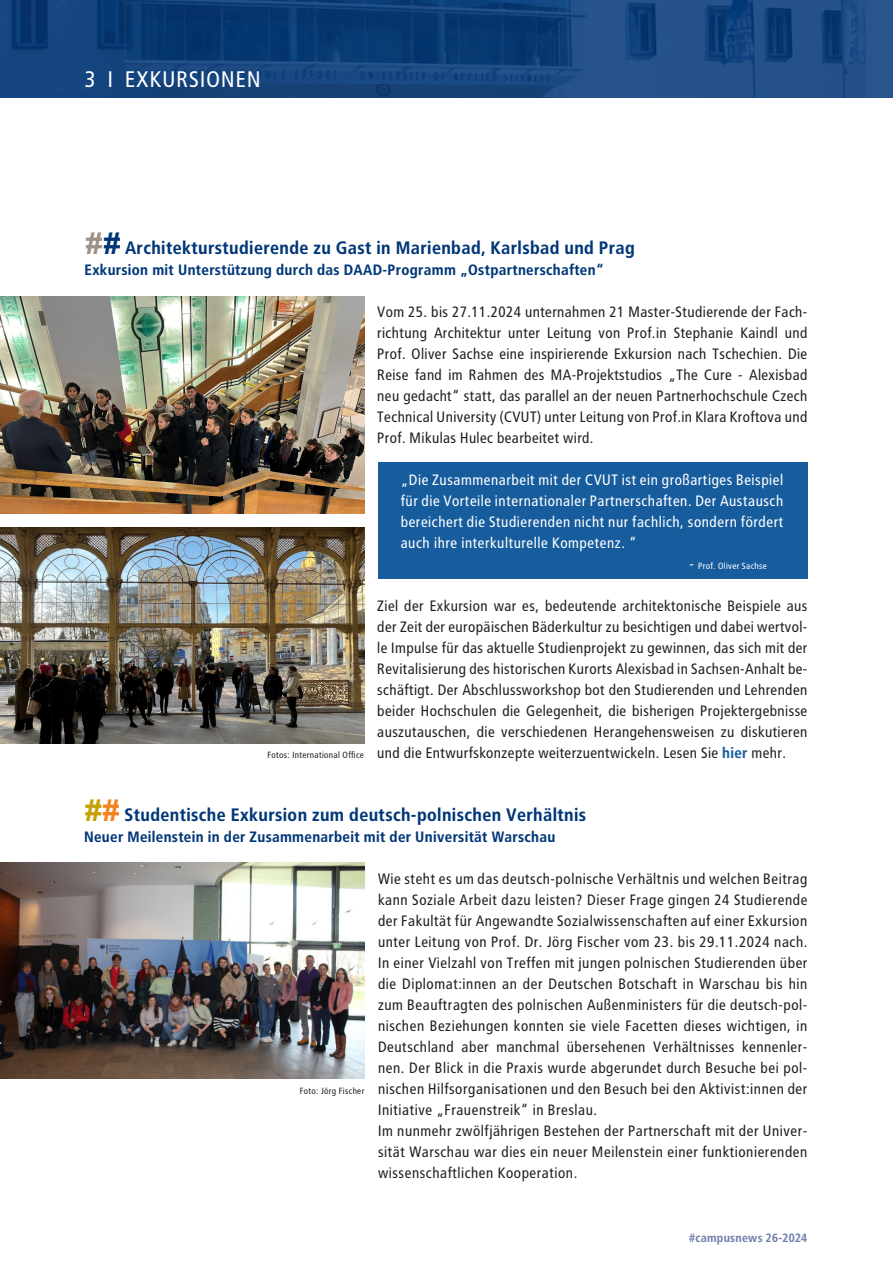
<style>
.page{position:relative;width:893px;height:1263px;background:#fff}
.page>*{position:absolute;margin:0;border:0;box-sizing:border-box;transform-origin:0 0}
.t1{font:22.5px "Transit OT";letter-spacing:.01em;color:#fff}
.t2{font:700 18px "Transit OT";color:#013778}
.t3{font:15px/21px "Transit OT";letter-spacing:-.005em;color:#231f20;text-align:justify}
.t4{font:15px/21px "Transit OT";color:#fff;text-align:justify}
.t5{font:700 15px "Transit OT";color:#013778}
.t6{font:700 12px "Transit OT";color:#707fad}
.t7{font:9px "Transit OT";color:#231f20}
.t8{font:9px "Transit OT";color:#fff}
.s1{color:#231f20}
.s2{font-family:"Arial";font-size:30px;color:#9d9087}
.s3{font-family:"Arial";font-size:30px}
.s4{font-size:15px}
.s5{font-weight:700;color:#175d9e}
.s6{font-family:"Arial";font-size:30px;color:#c7a006}
.s7{font-family:"Arial";font-size:30px;color:#f58220}
</style>
<div class="page">
<svg style="left:0;top:0;width:893px;height:98px;background:#14437b"></svg>
<div style="left:378px;top:462px;width:430px;height:117px;background:#175d9e"></div>
<img style="left:0;top:297px;width:364px;height:216px">
<img style="left:0;top:527px;width:364px;height:217px">
<img style="left:0;top:862px;width:364px;height:217px">
<p class="t1" style="left:20px;top:67px;width:243px"><span class="s1">SIT, TE</span> 3 I EXKURSIONEN</p>
<p class="t2" style="left:86px;top:238px;width:551px"><span class="s2">#</span> <span class="s3">#</span> Architekturstudierende zu Gast in Marienbad, Karlsbad und Prag</p>
<p class="t5" style="left:85px;top:261px;width:521px">Exkursion mit Unterstützung durch das DAAD-Programm „Ostpartnerschaften“</p>
<p class="t3" style="left:377px;top:302px;width:432px">Vom 25. bis 27.11.2024 unternahmen 21 Master-Studierende der Fach&shy;richtung Architektur unter Leitung von Prof.in Stephanie Kaindl und Prof. Oliver Sachse eine inspirierende Exkursion nach Tschechien. Die Reise fand im Rahmen des MA-Projektstudios „The Cure - Alexisbad neu gedacht“ statt, das parallel an der neuen Partnerhochschule Czech Technical University (CVUT) unter Leitung von Prof.in Klara Kroftova und Prof. Mikulas Hulec bearbeitet wird.</p>
<p class="t4" style="left:401px;top:470px;width:385px">„Die Zusammenarbeit mit der CVUT ist ein großartiges Beispiel für die Vorteile internationaler Partnerschaften. Der Austausch bereichert die Studierenden nicht nur fachlich, sondern fördert auch ihre interkulturelle Kompetenz. “</p>
<p class="t8" style="left:689px;top:561px;width:80px"><span class="s4">-</span> Prof. Oliver Sachse</p>
<p class="t3" style="left:377px;top:596px;width:432px">Ziel der Exkursion war es, bedeutende architektonische Beispiele aus der Zeit der europäischen Bäderkultur zu besichtigen und dabei wertvol&shy;le Impulse für das aktuelle Studienprojekt zu gewinnen, das sich mit der Revitalisierung des historischen Kurorts Alexisbad in Sachsen-Anhalt be&shy;schäftigt. Der Abschlussworkshop bot den Studierenden und Lehrenden beider Hochschulen die Gelegenheit, die bisherigen Projektergebnisse auszutauschen, die verschiedenen Herangehensweisen zu diskutieren und die Entwurfskonzepte weiterzuentwickeln. Lesen Sie <span class="s5">hier</span> mehr.</p>
<p class="t2" style="left:85px;top:805px;width:503px"><span class="s6">#</span> <span class="s7">#</span> Studentische Exkursion zum deutsch-polnischen Verhältnis</p>
<p class="t7" style="left:267px;top:750px;width:98px">Fotos: International Office</p>
<p class="t5" style="left:84px;top:828px;width:473px">Neuer Meilenstein in der Zusammenarbeit mit der Universität Warschau</p>
<p class="t7" style="left:300px;top:1086px;width:66px">Foto: Jörg Fischer</p>
<p class="t3" style="left:378px;top:869px;width:431px">Wie steht es um das deutsch-polnische Verhältnis und welchen Beitrag kann Soziale Arbeit dazu leisten? Dieser Frage gingen 24 Studierende der Fakultät für Angewandte Sozialwissenschaften auf einer Exkursion unter Leitung von Prof. Dr. Jörg Fischer vom 23. bis 29.11.2024 nach.<br>In einer Vielzahl von Treffen mit jungen polnischen Studierenden über die Diplomat:innen an der Deutschen Botschaft in Warschau bis hin zum Beauftragten des polnischen Außenministers für die deutsch-pol&shy;nischen Beziehungen konnten sie viele Facetten dieses wichtigen, in Deutschland aber manchmal übersehenen Verhältnisses kennenler&shy;nen. Der Blick in die Praxis wurde abgerundet durch Besuche bei pol&shy;nischen Hilfsorganisationen und den Besuch bei den Aktivist:innen der Initiative „Frauenstreik“ in Breslau.</p>
<p class="t3" style="left:378px;top:1121px;width:431px">Im nunmehr zwölfjährigen Bestehen der Partnerschaft mit der Univer&shy;sität Warschau war dies ein neuer Meilenstein einer funktionierenden wissenschaftlichen Kooperation.</p>
<p class="t6" style="left:689px;top:1230px;width:120px">#campusnews 26-2024</p>
</div>
